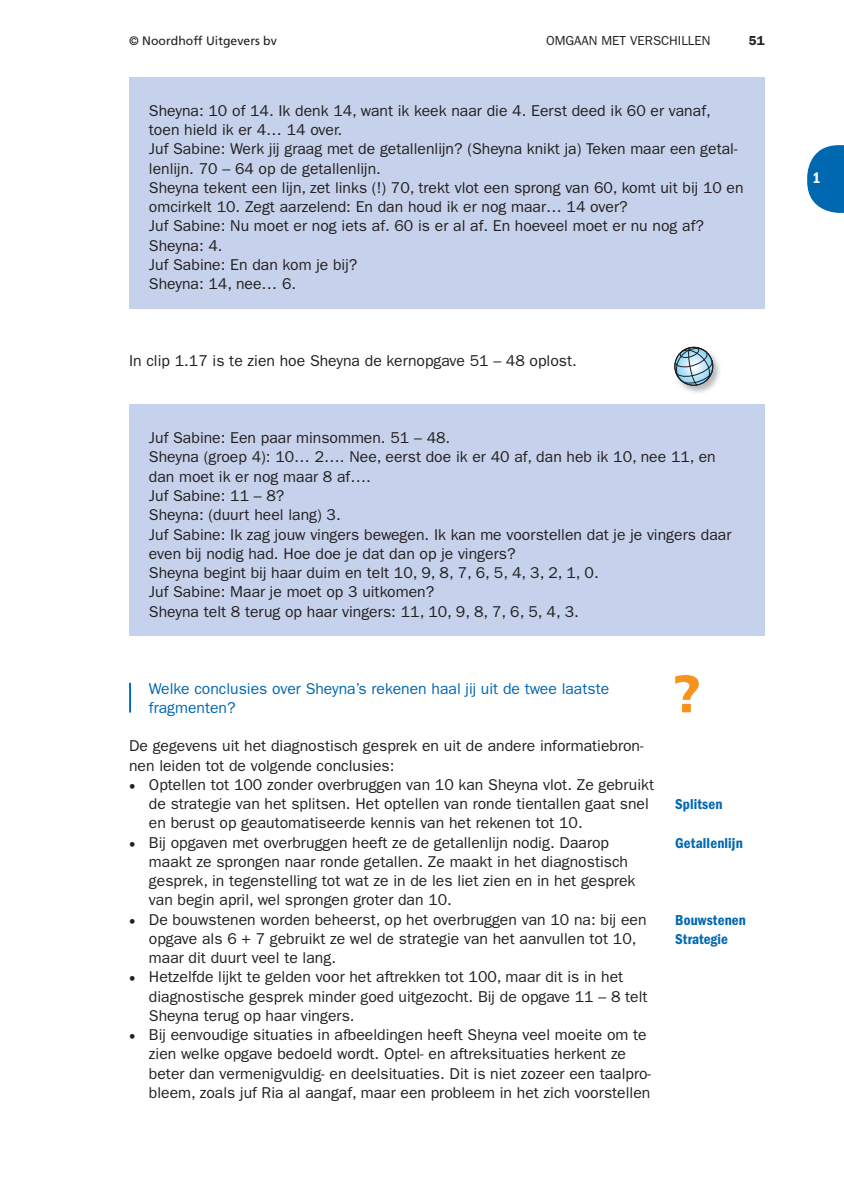
<style>
.page{position:relative;width:844px;height:1191px;background:#fff}
.page>*{position:absolute;margin:0;border:0;box-sizing:border-box;transform-origin:0 0}
.t1{font:15.75px/19.2px "ITC Franklin Gothic Std";color:#231f20}
.t2{font:15.75px/19.2px "ITC Franklin Gothic Std";color:#0067b1}
.t3{font:15.75px "ITC Franklin Gothic Std Dm Cd";color:#fff}
.t4{font:14.88px/19.2px "ITC Franklin Gothic Std Dm Cd";letter-spacing:.01em;color:#0067b1}
.t5{font:13.12px "ITC Franklin Gothic Std";color:#231f20}
.t6{font:600 13.12px "ITC Franklin Gothic Std";color:#231f20}
.t7{font:12.25px "Frutiger LT Std";color:#231f20}
.s1{font-family:"Utopia Std"}
</style>
<div class="page">
<svg style="left:807px;top:145px;width:36px;height:68px"></svg>
<div style="left:129px;top:77px;width:635px;height:231px;background:#c6d2eb"></div>
<div style="left:129px;top:404px;width:635px;height:232px;background:#c6d2eb"></div>
<img style="left:681px;top:346px;width:39px;height:47px">
<svg style="left:674px;top:347px;width:38px;height:38px"></svg>
<div style="left:674px;top:347px;width:38px;height:38px;border:1px solid #231f20;border-radius:50%"></div>
<svg style="left:675px;top:675px;width:23px;height:37px"></svg>
<hr style="left:129px;top:683px;width:2px;height:29px;background:#0067b1">
<p class="t7" style="left:129px;top:34px;width:149px">© Noordhoff Uitgevers bv</p>
<p class="t5" style="left:546px;top:35px;width:166px">OMGAAN MET VERSCHILLEN</p>
<p class="t6" style="left:748px;top:35px;width:17px">51</p>
<p class="t1" style="left:149px;top:103px;width:596px">Sheyna: 10 of 14. Ik denk 14, want ik keek naar die 4. Eerst deed ik 60 er vanaf, toen hield ik er 4… 14 over.<br>Juf Sabine: Werk jij graag met de getallenlijn? (Sheyna knikt ja) Teken maar een getal&shy;lenlijn. 70 – 64 op de getallenlijn.<br>Sheyna tekent een lijn, zet links (!) 70, trekt vlot een sprong van 60, komt uit bij 10 en omcirkelt 10. Zegt aarzelend: En dan houd ik er nog maar… 14 over?<br>Juf Sabine: Nu moet er nog iets af. 60 is er al af. En hoeveel moet er nu nog af?<br>Sheyna: 4.<br>Juf Sabine: En dan kom je bij?<br>Sheyna: 14, nee… 6.</p>
<p class="t1" style="left:129px;top:353px;width:449px">In clip 1.17 is te zien hoe Sheyna de kernopgave 51 – 48 oplost.</p>
<p class="t1" style="left:149px;top:430px;width:584px">Juf Sabine: Een paar minsommen. 51 – 48.<br>Sheyna (groep 4): 10… 2…. Nee, eerst doe ik er 40 af, dan heb ik 10, nee 11, en dan moet ik er nog maar 8 af….<br>Juf Sabine: 11 – 8?<br>Sheyna: (duurt heel lang) 3.<br>Juf Sabine: Ik zag jouw vingers bewegen. Ik kan me voorstellen dat je je vingers daar even bij nodig had. Hoe doe je dat dan op je vingers?<br>Sheyna begint bij haar duim en telt 10, 9, 8, 7, 6, 5, 4, 3, 2, 1, 0.<br>Juf Sabine: Maar je moet op 3 uitkomen?<br>Sheyna telt 8 terug op haar vingers: 11, 10, 9, 8, 7, 6, 5, 4, 3.</p>
<p class="t2" style="left:149px;top:680px;width:461px">Welke conclusies over Sheyna’s rekenen haal jij uit de twee laatste fragmenten?</p>
<p class="t1" style="left:129px;top:738px;width:516px">De gegevens uit het diagnostisch gesprek en uit de andere informatiebron&shy;nen leiden tot de volgende conclusies:</p>
<p class="t1" style="left:149px;top:776px;width:506px;text-indent:-20px"><span class="s1">•</span> Optellen tot 100 zonder overbruggen van 10 kan Sheyna vlot. Ze gebruikt de strategie van het splitsen. Het optellen van ronde tientallen gaat snel en berust op geautomatiseerde kennis van het rekenen tot 10.</p>
<p class="t1" style="left:149px;top:834px;width:488px;text-indent:-20px"><span class="s1">•</span> Bij opgaven met overbruggen heeft ze de getallenlijn nodig. Daarop maakt ze sprongen naar ronde getallen. Ze maakt in het diagnostisch gesprek, in tegenstelling tot wat ze in de les liet zien en in het gesprek van begin april, wel sprongen groter dan 10.</p>
<p class="t1" style="left:149px;top:911px;width:499px;text-indent:-20px"><span class="s1">•</span> De bouwstenen worden beheerst, op het overbruggen van 10 na: bij een opgave als 6 + 7 gebruikt ze wel de strategie van het aanvullen tot 10, maar dit duurt veel te lang.</p>
<p class="t1" style="left:149px;top:969px;width:500px;text-indent:-20px"><span class="s1">•</span> Hetzelfde lijkt te gelden voor het aftrekken tot 100, maar dit is in het diagnostische gesprek minder goed uitgezocht. Bij de opgave 11 – 8 telt<br>Sheyna terug op haar vingers.</p>
<p class="t1" style="left:149px;top:1026px;width:503px;text-indent:-20px"><span class="s1">•</span> Bij eenvoudige situaties in afbeeldingen heeft Sheyna veel moeite om te zien welke opgave bedoeld wordt. Optel- en aftreksituaties herkent ze beter dan vermenigvuldig- en deelsituaties. Dit is niet zozeer een taalpro&shy;bleem, zoals juf Ria al aangaf, maar een probleem in het zich voorstellen</p>
<p class="t4" style="left:675px;top:796px;width:49px">Splitsen</p>
<p class="t4" style="left:675px;top:834px;width:69px">Getallenlijn</p>
<p class="t4" style="left:675px;top:911px;width:72px">Bouwstenen<br>Strategie</p>
<p class="t3" style="left:812px;top:172px;width:10px">1</p>
</div>
